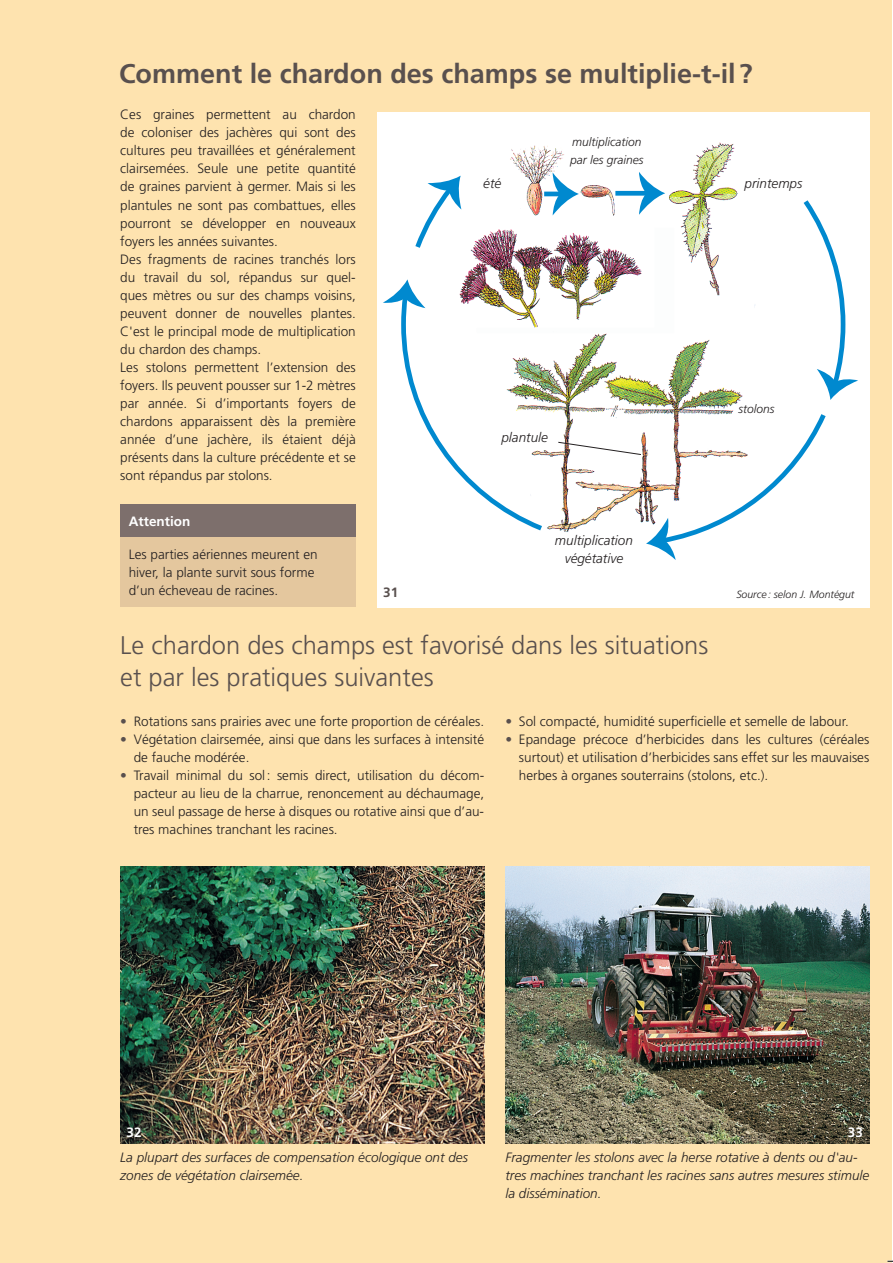
<style>
.page{position:relative;width:893px;height:1263px;background:#fff}
.page>*{position:absolute;margin:0;border:0;box-sizing:border-box;transform-origin:0 0}
.t1{font:700 27px "Frutiger";color:#59504e}
.t2{font:300 25.5px/32.4px "Frutiger";color:#59504e}
.t3{font:300 13.5px/18px "Frutiger";color:#231f20}
.t4{font:italic 300 13.5px/18px "Frutiger";color:#231f20}
.t5{font:700 13.5px "Frutiger";color:#fff}
.t6{font:700 13.5px "Frutiger";color:#59504e}
.t7{font:italic 300 12px/18px "Frutiger";color:#231f20}
.t8{font:italic 300 10.5px "Frutiger";color:#231f20}
.s1{color:#59504e}
</style>
<div class="page">
<div style="left:0;top:0;width:890px;height:1262px;background:#fee3af"></div>
<img style="left:120px;top:866px;width:364px;height:276px">
<img style="left:505px;top:866px;width:364px;height:276px">
<div style="left:120px;top:503px;width:235px;height:34px;background:#7d6f6c"></div>
<div style="left:120px;top:537px;width:235px;height:70px;background:#e4c79e"></div>
<div style="left:376px;top:112px;width:493px;height:496px;background:#fff"></div>
<img style="left:460px;top:142px;width:295px;height:388px">
<svg style="left:415px;top:176px;width:46px;height:77px"></svg>
<svg style="left:383px;top:279px;width:164px;height:252px"></svg>
<svg style="left:803px;top:200px;width:54px;height:200px"></svg>
<div style="left:544px;top:191px;width:17px;height:5px;background:#0089cf"></div>
<svg style="left:552px;top:172px;width:26px;height:43px"></svg>
<hr style="left:615px;top:191px;width:33px;height:4px;background:#0089cf">
<svg style="left:638px;top:172px;width:27px;height:43px"></svg>
<svg style="left:557px;top:409px;width:269px;height:151px"></svg>
<h1 class="t1" style="left:119px;top:58px;width:634px">Comment le chardon des champs se multiplie-t-il ?</h1>
<p class="t3" style="left:120px;top:106px;width:237px">Ces graines permettent au chardon de coloniser des jachères qui sont des cultures peu travaillées et généralement clairsemées. Seule une petite quantité de graines parvient à germer. Mais si les plantules ne sont pas combattues, elles pourront se développer en nouveaux foyers les années suivantes.<br>Des fragments de racines tranchés lors du travail du sol, répandus sur quel&shy;ques mètres ou sur des champs voisins, peuvent donner de nouvelles plantes.<br>C'est le principal mode de multiplication du chardon des champs.<br>Les stolons permettent l’extension des foyers. Ils peuvent pousser sur 1-2 mètres par année. Si d’importants foyers de chardons apparaissent dès la première année d’une jachère, ils étaient déjà présents dans la culture précédente et se sont répandus par stolons.</p>
<p class="t5" style="left:129px;top:513px;width:63px">Attention</p>
<p class="t3" style="left:129px;top:545px;width:190px">Les parties aériennes meurent en hiver, la plante survit sous forme d’un écheveau de racines.</p>
<p class="t7" style="left:569px;top:132px;width:75px">multiplication par les graines</p>
<p class="t4" style="left:744px;top:174px;width:59px">printemps</p>
<p class="t4" style="left:483px;top:174px;width:19px">été</p>
<p class="t7" style="left:738px;top:399px;width:38px">stolons</p>
<p class="t4" style="left:501px;top:428px;width:48px">plantule</p>
<p class="t4" style="left:554px;top:531px;width:79px;text-align:center">multiplication végétative</p>
<p class="t6" style="left:383px;top:584px;width:17px">31</p>
<p class="t8" style="left:736px;top:588px;width:120px">Source : selon J. Montégut</p>
<h2 class="t2" style="left:120px;top:628px;width:589px">Le chardon des champs est favorisé dans les situations et par les pratiques suivantes</h2>
<p class="t3" style="left:505px;top:711px;width:345px"><span class="s1">•</span> Sol compacté, humidité superficielle et semelle de labour.</p>
<p class="t3" style="left:518px;top:729px;width:352px;text-align:justify;text-indent:-14px"><span class="s1">•</span> Epandage précoce d’herbicides dans les cultures (céréales surtout) et utilisation d’herbicides sans effet sur les mauvaises herbes à organes souterrains (stolons, etc.).</p>
<p class="t3" style="left:120px;top:711px;width:365px"><span class="s1">•</span> Rotations sans prairies avec une forte proportion de céréales.</p>
<p class="t3" style="left:134px;top:729px;width:352px;text-indent:-14px"><span class="s1">•</span> Végétation clairsemée, ainsi que dans les surfaces à intensité de fauche modérée.</p>
<p class="t3" style="left:134px;top:765px;width:352px;text-align:justify;text-indent:-14px"><span class="s1">•</span> Travail minimal du sol: semis direct, utilisation du décom&shy;pacteur au lieu de la charrue, renoncement au déchaumage, un seul passage de herse à disques ou rotative ainsi que d’au&shy;tres machines tranchant les racines.</p>
<p class="t5" style="left:127px;top:1123px;width:17px">32</p>
<p class="t5" style="left:847px;top:1123px;width:17px">33</p>
<p class="t4" style="left:120px;top:1148px;width:349px">La plupart des surfaces de compensation écologique ont des zones de végétation clairsemée.</p>
<p class="t4" style="left:505px;top:1148px;width:365px">Fragmenter les stolons avec la herse rotative à dents ou d'au&shy;tres machines tranchant les racines sans autres mesures stimule la dissémination.</p>
</div>
